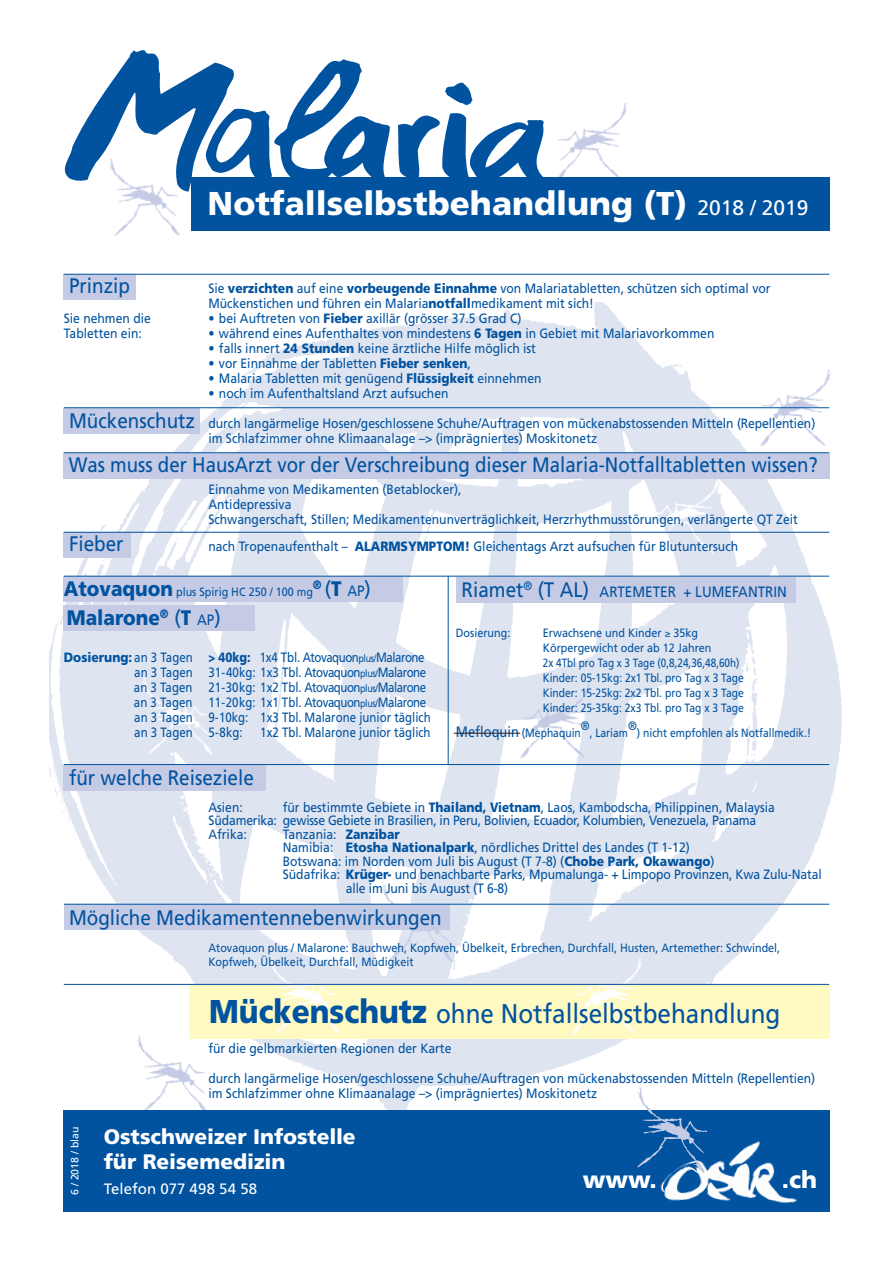
<style>
.page{position:relative;width:893px;height:1263px;background:#fff}
.page>*{position:absolute;margin:0;border:0;box-sizing:border-box;transform-origin:0 0}
.t1{font:900 33px "Frutiger";color:#fff}
.t2{font:27px "Frutiger";color:#0153a0;scale:.9 1}
.t3{font:900 24px "Frutiger";color:#fff}
.t4{font:21px "Frutiger";color:#0153a0;scale:.89 1}
.t5{font:21px "Frutiger";color:#0153a0;scale:.9 1}
.t6{font:900 21px "Frutiger";letter-spacing:-.005em;color:#fff}
.t7{font:900 21px "Frutiger";color:#0153a0;scale:.9 1}
.t8{font:15px "Frutiger";color:#0153a0;scale:.9 1}
.t9{font:15px "Frutiger";letter-spacing:.005em;color:#fff}
.t10{font:13.5px/15px "Frutiger";color:#0153a0;scale:.9 1}
.t11{font:13.5px/15px "Frutiger";letter-spacing:-.04em;color:#0153a0;scale:.85 1}
.t12{font:13.5px "Frutiger";letter-spacing:-.02em;color:#0153a0;scale:.9 1}
.t13{font:13.5px "Frutiger";color:#0153a0;scale:.85 1}
.t14{font:12.3px "Frutiger";color:#0153a0;scale:.9 1}
.t15{font:12px/13.5px "Frutiger";color:#0153a0;scale:.9 1}
.t16{font:12px "Frutiger";color:#0153a0;scale:.86 1}
.t17{font:12px/15px "Frutiger";color:#0153a0;scale:.83 1}
.t18{font:10.5px "Frutiger";color:#fff}
.s1{font-weight:400;font-size:21px}
.s2{font-weight:900}
.s3{font-size:21px}
.s4{font-weight:900;font-size:21px}
.s5{font-size:15px}
.s6{font-weight:400}
.s7{font-weight:400;font-size:15px}
.s8{font-size:10.5px}
.s9{font-weight:900;font-size:33px}
</style>
<div class="page">
<img style="left:50px;top:303px;width:792px;height:845px">
<img style="left:135px;top:1030px;width:73px;height:80px">
<img style="left:555px;top:103px;width:73px;height:75px">
<div style="left:64px;top:408px;width:136px;height:26px;background:#c5cbe5"></div>
<img style="left:759px;top:364px;width:73px;height:88px">
<img style="left:647px;top:479px;width:73px;height:80px">
<div style="left:457px;top:577px;width:339px;height:25px;background:#c5cbe5"></div>
<div style="left:64px;top:576px;width:339px;height:26px;background:#c5cbe5"></div>
<div style="left:64px;top:532px;width:67px;height:26px;background:#c5cbe5"></div>
<div style="left:64px;top:453px;width:766px;height:26px;background:#c5cbe5"></div>
<div style="left:64px;top:274px;width:72px;height:26px;background:#c5cbe5"></div>
<div style="left:191px;top:178px;width:639px;height:53px;background:#0153a0"></div>
<div style="left:189px;top:985px;width:640px;height:53px;background:#fffac1"></div>
<img style="left:140px;top:672px;width:74px;height:88px">
<img style="left:268px;top:952px;width:73px;height:88px">
<img style="left:518px;top:676px;width:74px;height:88px">
<img style="left:380px;top:879px;width:74px;height:88px">
<img style="left:570px;top:952px;width:73px;height:88px">
<div style="left:64px;top:1110px;width:766px;height:102px;background:#0153a0"></div>
<img style="left:660px;top:1141px;width:137px;height:62px">
<svg style="left:65px;top:50px;width:325px;height:142px"></svg>
<svg style="left:398px;top:113px;width:146px;height:65px"></svg>
<svg style="left:445px;top:82px;width:27px;height:23px"></svg>
<img style="left:107px;top:153px;width:74px;height:83px">
<hr style="left:448px;top:576px;width:1px;height:189px;background:#0153a0">
<div style="left:64px;top:904px;width:386px;height:26px;background:#c5cbe5"></div>
<img style="left:638px;top:1087px;width:71px;height:87px">
<div style="left:64px;top:605px;width:191px;height:26px;background:#c5cbe5"></div>
<div style="left:64px;top:765px;width:202px;height:26px;background:#c5cbe5"></div>
<hr style="left:64px;top:274px;width:765px;height:1px;background:#0153a0">
<hr style="left:64px;top:407px;width:765px;height:1px;background:#0153a0">
<hr style="left:64px;top:452px;width:765px;height:1px;background:#0153a0">
<hr style="left:64px;top:532px;width:765px;height:1px;background:#0153a0">
<hr style="left:64px;top:576px;width:765px;height:1px;background:#0153a0">
<hr style="left:64px;top:764px;width:765px;height:1px;background:#0153a0">
<hr style="left:64px;top:984px;width:765px;height:1px;background:#0153a0">
<hr style="left:64px;top:904px;width:765px;height:1px;background:#0153a0">
<hr style="left:454px;top:733px;width:66px;height:1px;background:#231f20">
<p class="t1" style="left:208px;top:184px;width:602px">Notfallselbstbehandlung (T) <span class="s1">2018 / 2019</span></p>
<p class="t5" style="left:69px;top:274px;width:69px">Prinzip</p>
<p class="t10" style="left:208px;top:281px;width:626px">Sie <span class="s2">verzichten</span> auf eine <span class="s2">vorbeugende Einnahme</span> von Malariatabletten, schützen sich optimal vor</p>
<p class="t10" style="left:208px;top:296px;width:430px">Mückenstichen und führen ein Malaria<span class="s2">notfall</span>medikament mit sich!</p>
<p class="t10" style="left:64px;top:311px;width:98px">Sie nehmen die</p>
<p class="t10" style="left:208px;top:311px;width:349px">• bei Auftreten von <span class="s2">Fieber</span> axillär (grösser 37.5 Grad C)</p>
<p class="t10" style="left:64px;top:326px;width:88px">Tabletten ein:</p>
<p class="t10" style="left:208px;top:326px;width:564px">• während eines Aufenthaltes von mindestens <span class="s2">6 Tagen</span> in Gebiet mit Malariavorkommen</p>
<p class="t10" style="left:208px;top:341px;width:366px">• falls innert <span class="s2">24 Stunden</span> keine ärztliche Hilfe möglich ist</p>
<p class="t10" style="left:208px;top:356px;width:293px">• vor Einnahme der Tabletten <span class="s2">Fieber senken</span>,</p>
<p class="t10" style="left:208px;top:371px;width:372px">• Malaria Tabletten mit genügend <span class="s2">Flüssigkeit</span> einnehmen</p>
<p class="t10" style="left:208px;top:386px;width:268px">• noch im Aufenthaltsland Arzt aufsuchen</p>
<p class="t10" style="left:69px;top:416px;width:831px"><span class="s3">Mückenschutz</span> durch langärmelige Hosen/geschlossene Schuhe/Auftragen von mückenabstossenden Mitteln (Repellentien)</p>
<p class="t10" style="left:208px;top:431px;width:433px">im Schlafzimmer ohne Klimaanalage –&gt; (imprägniertes) Moskitonetz</p>
<p class="t4" style="left:69px;top:452px;width:843px">Was muss der HausArzt vor der Verschreibung dieser Malaria-Notfalltabletten wissen?</p>
<p class="t10" style="left:208px;top:482px;width:283px">Einnahme von Medikamenten (Betablocker),</p>
<p class="t10" style="left:208px;top:497px;width:656px">Antidepressiva<br>Schwangerschaft, Stillen; Medikamentenunverträglichkeit, Herzrhythmusstörungen, verlängerte QT Zeit</p>
<p class="t5" style="left:69px;top:532px;width:62px">Fieber</p>
<p class="t10" style="left:208px;top:539px;width:590px">nach Tropenaufenthalt – <span class="s2">ALARMSYMPTOM!</span> Gleichentags Arzt aufsuchen für Blutuntersuch</p>
<p class="t15" style="left:64px;top:585px;width:278px"><span class="s4">Atovaquon</span> plus Spirig HC 250 / 100 mg</p>
<p class="t5" style="left:313px;top:577px;width:66px"><sup>®</sup> (<span class="s2">T</span> <span class="s5">AP</span>)</p>
<p class="t7" style="left:67px;top:605px;width:172px">Malarone<sup>®</sup> <span class="s6">(</span>T <span class="s7">AP</span><span class="s6">)</span></p>
<p class="t11" style="left:134px;top:650px;width:345px;text-indent:-70px"><span class="s2">Dosierung:</span> an 3 Tagen <span class="s2">&gt; 40kg:</span> 1x4 Tbl. Atovaquon<span class="s8">plus/</span>Malarone an 3 Tagen 31-40kg: 1x3 Tbl. Atovaquon<span class="s8">plus/</span>Malarone an 3 Tagen 21-30kg: 1x2 Tbl. Atovaquon<span class="s8">plus/</span>Malarone an 3 Tagen 11-20kg: 1x1 Tbl. Atovaquon<span class="s8">plus/</span>Malarone</p>
<p class="t13" style="left:134px;top:710px;width:350px">an 3 Tagen 9-10kg: 1x3 Tbl. Malarone junior täglich</p>
<p class="t13" style="left:134px;top:725px;width:129px">an 3 Tagen 5-8kg:</p>
<p class="t13" style="left:260px;top:725px;width:202px">1x2 Tbl. Malarone junior täglich</p>
<p class="t5" style="left:69px;top:765px;width:207px">für welche Reiseziele</p>
<p class="t10" style="left:208px;top:799px;width:40px">Asien:</p>
<p class="t10" style="left:283px;top:799px;width:548px">für bestimmte Gebiete in <span class="s2">Thailand, Vietnam</span>, Laos, Kambodscha, Philippinen, Malaysia</p>
<p class="t12" style="left:208px;top:813px;width:610px">Südamerika: gewisse Gebiete in Brasilien, in Peru, Bolivien, Ecuador, Kolumbien, Venezuela, Panama</p>
<p class="t10" style="left:208px;top:826px;width:44px">Afrika:</p>
<p class="t10" style="left:283px;top:826px;width:132px">Tanzania: <span class="s2">Zanzibar</span></p>
<p class="t10" style="left:283px;top:840px;width:454px">Namibia: <span class="s2">Etosha Nationalpark</span>, nördliches Drittel des Landes (T 1-12)</p>
<p class="t10" style="left:283px;top:853px;width:481px">Botswana: im Norden vom Juli bis August (T 7-8) (<span class="s2">Chobe Park, Okawango</span>)</p>
<p class="t10" style="left:283px;top:867px;width:600px">Südafrika: <span class="s2">Krüger-</span> und benachbarte Parks, Mpumalunga- + Limpopo Provinzen, Kwa Zulu-Natal</p>
<p class="t10" style="left:346px;top:880px;width:182px">alle im Juni bis August (T 6-8)</p>
<p class="t8" style="left:462px;top:583px;width:363px"><span class="s3">Riamet</span><sup>®</sup> <span class="s3">(T AL)</span> ARTEMETER + LUMEFANTRIN</p>
<p class="t15" style="left:456px;top:626px;width:62px">Dosierung:</p>
<p class="t15" style="left:543px;top:626px;width:174px">Erwachsene und Kinder ≥ 35kg</p>
<p class="t15" style="left:543px;top:641px;width:189px">Körpergewicht oder ab 12 Jahren</p>
<p class="t17" style="left:543px;top:655px;width:244px">2x 4Tbl pro Tag x 3 Tage (0,8,24,36,48,60h)<br>Kinder: 05-15kg: 2x1 Tbl. pro Tag x 3 Tage</p>
<p class="t16" style="left:543px;top:686px;width:235px">Kinder: 15-25kg: 2x2 Tbl. pro Tag x 3 Tage</p>
<p class="t16" style="left:543px;top:701px;width:235px">Kinder: 25-35kg: 2x3 Tbl. pro Tag x 3 Tage</p>
<p class="t16" style="left:456px;top:726px;width:147px"><span class="s5">Mefloquin</span> (Mephaquin</p>
<p class="t14" style="left:581px;top:719px;width:11px">®</p>
<p class="t14" style="left:628px;top:719px;width:11px">®</p>
<p class="t16" style="left:637px;top:726px;width:204px">) nicht empfohlen als Notfallmedik.!</p>
<p class="t16" style="left:590px;top:726px;width:46px">, Lariam</p>
<p class="t5" style="left:69px;top:905px;width:416px">Mögliche Medikamentennebenwirkungen</p>
<p class="t15" style="left:208px;top:941px;width:637px">Atovaquon plus / Malarone: Bauchweh, Kopfweh, Übelkeit, Erbrechen, Durchfall, Husten, Artemether: Schwindel,<br>Kopfweh, Übelkeit, Durchfall, Müdigkeit</p>
<p class="t2" style="left:209px;top:997px;width:636px"><span class="s9">Mückenschutz</span> ohne Notfallselbstbehandlung</p>
<p class="t10" style="left:208px;top:1040px;width:272px">für die gelbmarkierten Regionen der Karte</p>
<p class="t10" style="left:208px;top:1070px;width:676px">durch langärmelige Hosen/geschlossene Schuhe/Auftragen von mückenabstossenden Mitteln (Repellentien)</p>
<p class="t10" style="left:208px;top:1085px;width:433px">im Schlafzimmer ohne Klimaanalage –&gt; (imprägniertes) Moskitonetz</p>
<p class="t18" style="left:69px;top:1195px;width:70px;rotate:-90deg">6 / 2018 / blau</p>
<p class="t6" style="left:104px;top:1124px;width:253px">Ostschweizer Infostelle</p>
<p class="t6" style="left:104px;top:1149px;width:183px">für Reisemedizin</p>
<p class="t9" style="left:104px;top:1180px;width:155px">Telefon 077 498 54 58</p>
<p class="t3" style="left:583px;top:1165px;width:75px">www.</p>
<p class="t3" style="left:782px;top:1165px;width:37px">.ch</p>
</div>
